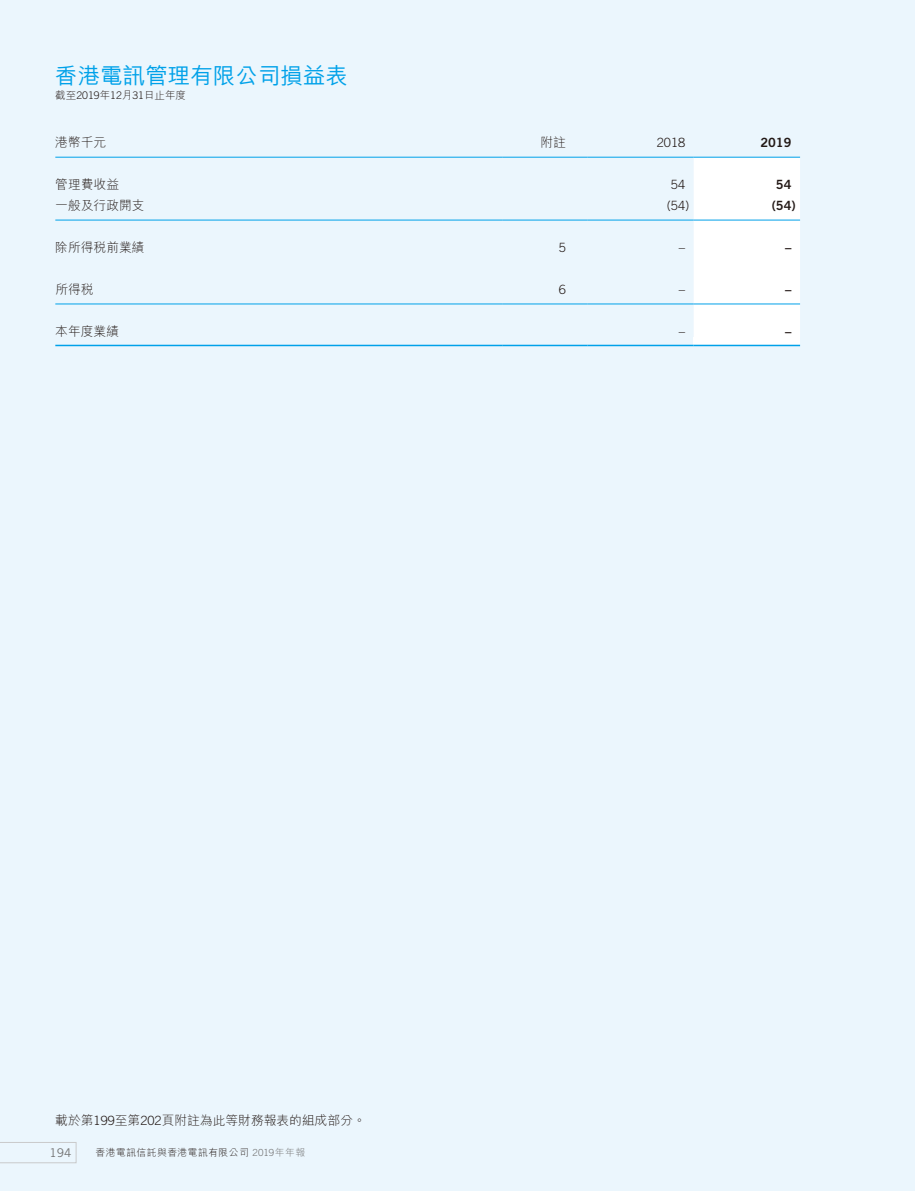
<style>
.page{position:relative;width:915px;height:1191px;background:#fff}
.page>*{position:absolute;margin:0;border:0;box-sizing:border-box;transform-origin:0 0}
.t1{font:500 22.5px "M Hei HK";color:#00a1e9}
.t2{font:300 12.75px "M Hei HK";color:#231916}
.t3{font:300 12.75px "Trade Gothic LT Std";color:#231916}
.t4{font:12.75px "Trade Gothic LT Std Bd 2";color:#231916}
.t5{font:12px "Trade Gothic LT Std";color:#727272}
.t6{font:300 10.5px "M Hei HK";color:#231916}
.t7{font:300 9.75px "M Hei HK";letter-spacing:.05em;color:#231916}
.s1{font-family:"Trade Gothic LT Std"}
.s2{font-family:"Trade Gothic LT Std";color:#727272}
.s3{color:#727272}
</style>
<div class="page">
<div style="left:0;top:0;width:914px;height:1191px;background:#ebf6fd"></div>
<svg style="left:0;top:1142px;width:76px;height:21px"></svg>
<div style="left:693px;top:158px;width:106px;height:179px;background:#fff"></div>
<div style="left:693px;top:337px;width:106px;height:9px;background:#fff"></div>
<hr style="left:55px;top:157px;width:447px;height:1px;background:#00a1e9">
<hr style="left:502px;top:157px;width:85px;height:1px;background:#00a1e9">
<hr style="left:587px;top:157px;width:106px;height:1px;background:#00a1e9">
<hr style="left:693px;top:157px;width:106px;height:1px;background:#00a1e9">
<hr style="left:55px;top:220px;width:447px;height:1px;background:#00a1e9">
<hr style="left:502px;top:220px;width:85px;height:1px;background:#00a1e9">
<hr style="left:587px;top:220px;width:106px;height:1px;background:#00a1e9">
<hr style="left:693px;top:220px;width:106px;height:1px;background:#00a1e9">
<hr style="left:55px;top:303px;width:447px;height:1px;background:#00a1e9">
<hr style="left:502px;top:303px;width:85px;height:1px;background:#00a1e9">
<hr style="left:587px;top:303px;width:106px;height:1px;background:#00a1e9">
<hr style="left:693px;top:303px;width:106px;height:1px;background:#00a1e9">
<hr style="left:55px;top:345px;width:447px;height:1px;background:#00a1e9">
<hr style="left:502px;top:345px;width:85px;height:1px;background:#00a1e9">
<hr style="left:587px;top:345px;width:106px;height:1px;background:#00a1e9">
<hr style="left:693px;top:345px;width:106px;height:1px;background:#00a1e9">
<h1 class="t1" style="left:55px;top:59px;width:294px">香港電訊管理有限公司損益表</h1>
<p class="t6" style="left:55px;top:88px;width:132px">截至<span class="s1">2019</span>年<span class="s1">12</span>月<span class="s1">31</span>日止年度</p>
<p class="t2" style="left:55px;top:133px;width:53px">港幣千元</p>
<p class="t2" style="left:540px;top:133px;width:27px">附註</p>
<p class="t3" style="left:656px;top:135px;width:30px">2018</p>
<p class="t4" style="left:760px;top:134px;width:33px">2019</p>
<p class="t2" style="left:55px;top:175px;width:65px">管理費收益</p>
<p class="t3" style="left:670px;top:177px;width:16px">54</p>
<p class="t4" style="left:775px;top:176px;width:17px">54</p>
<p class="t2" style="left:55px;top:196px;width:91px">一般及行政開支</p>
<p class="t3" style="left:666px;top:198px;width:24px">(54)</p>
<p class="t4" style="left:771px;top:197px;width:26px">(54)</p>
<p class="t2" style="left:55px;top:238px;width:91px">除所得稅前業績</p>
<p class="t3" style="left:558px;top:240px;width:9px">5</p>
<p class="t3" style="left:678px;top:240px;width:8px">–</p>
<p class="t4" style="left:784px;top:239px;width:8px">–</p>
<p class="t2" style="left:55px;top:280px;width:40px">所得稅</p>
<p class="t3" style="left:558px;top:282px;width:9px">6</p>
<p class="t3" style="left:678px;top:282px;width:8px">–</p>
<p class="t4" style="left:785px;top:281px;width:8px">–</p>
<p class="t2" style="left:55px;top:322px;width:65px">本年度業績</p>
<p class="t3" style="left:678px;top:323px;width:8px">–</p>
<p class="t4" style="left:784px;top:323px;width:8px">–</p>
<p class="t2" style="left:55px;top:1111px;width:312px">載於第<span class="s1">199</span>至第<span class="s1">202</span>頁附註為此等財務報表的組成部分。</p>
<p class="t5" style="left:49px;top:1145px;width:23px">194</p>
<p class="t7" style="left:96px;top:1145px;width:211px">香港電訊信託與香港電訊有限公司 <span class="s2">2019</span> <span class="s3">年年報</span></p>
</div>
